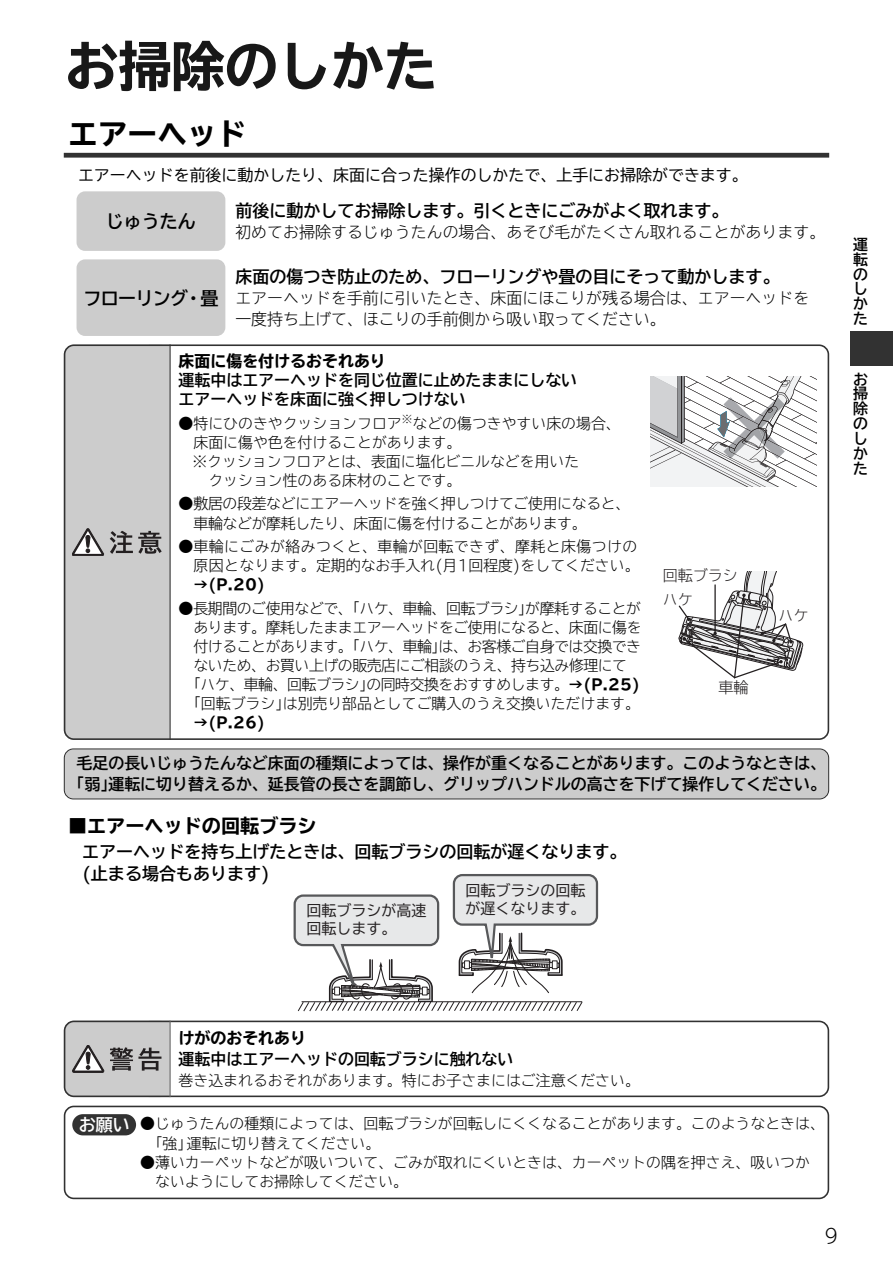
<style>
.page{position:relative;width:893px;height:1263px;background:#fff}
.page>*{position:absolute;margin:0;border:0;box-sizing:border-box;transform-origin:0 0}
.t1{font:700 expanded 53.1px "TBUD Go Std";color:#181818}
.t2{font:700 expanded 29.7px "TBUD Go Std";color:#000}
.t3{font:700 expanded 19.2px "TBUD Go Std";color:#000}
.t4{font:300 19.2px "TBUD Go Std Super";color:#000}
.t5{font:700 18px "TBUD Go Std";letter-spacing:-.04em;color:#000}
.t6{font:700 16.95px/21.3px "TBUD Go Std";color:#000}
.t7{font:700 16.95px "TBUD Go Std";color:#fff}
.t8{font:700 15.9px/21.3px "TBUD Go Std";color:#000}
.t9{font:300 15.9px/21.3px "TBUD Go Std Super";color:#000}
.t10{font:15.9px "TBUD Go Std";color:#000}
.t11{font:700 expanded 15.9px "TBUD Go Std";color:#000}
.t12{font:15px/18px "TBUD Go Std Regular 90 pv RKSJ H";color:#231f20}
.t13{font:15px "TBUD Go Std Super Light 90 pv RKSJ H";color:#231f20}
.t14{font:300 14.85px/19.2px "TBUD Go Std Super";color:#000}
.t15{font:300 14.85px/19.2px "TBUD Go Std Super";letter-spacing:-.03em;color:#000}
.t16{font:300 14.85px/19.2px "TBUD Go Std Super";letter-spacing:.03em;color:#000;text-align:right}
.t17{font:300 14.85px/19.2px "TBUD Go Std Super";letter-spacing:-.02em;color:#000}
.t18{font:700 expanded 14.85px "TBUD Go Std";color:#000}
.t19{font:700 14.85px/14.9px "TBUD Go Std";color:#000;text-align:justify}
.s1{font-family:"TBUD Go Std";font-weight:700;font-stretch:expanded}
</style>
<div class="page">
<div style="left:850px;top:332px;width:43px;height:34px;background:#323232"></div>
<div style="left:77px;top:191px;width:148px;height:60px;background:#ccc;border-radius:9px"></div>
<div style="left:77px;top:259px;width:148px;height:77px;background:#ccc;border-radius:9px"></div>
<svg style="left:64px;top:1020px;width:765px;height:77px"></svg>
<svg style="left:72px;top:1045px;width:32px;height:27px"></svg>
<svg style="left:110px;top:1020px;width:60px;height:77px;background:#b2b1b1"></svg>
<hr style="left:170px;top:1020px;width:1px;height:77px;background:#656565">
<div style="left:64px;top:153px;width:765px;height:5px;background:#323232"></div>
<svg style="left:294px;top:874px;width:304px;height:137px"></svg>
<div style="left:464px;top:960px;width:6px;height:9px;border:1px solid #231f20"></div>
<div style="left:552px;top:960px;width:5px;height:9px;border:1px solid #231f20"></div>
<svg style="left:64px;top:1106px;width:765px;height:93px"></svg>
<div style="left:72px;top:1114px;width:64px;height:21px;background:#323232;border-radius:11px"></div>
<svg style="left:64px;top:344px;width:765px;height:396px"></svg>
<svg style="left:72px;top:528px;width:32px;height:28px"></svg>
<div style="left:110px;top:344px;width:60px;height:396px;background:#ccc"></div>
<hr style="left:170px;top:344px;width:1px;height:396px;background:#323232">
<svg style="left:678px;top:571px;width:125px;height:108px"></svg>
<div style="left:64px;top:748px;width:765px;height:51px;background:#ccc"></div>
<svg style="left:651px;top:377px;width:165px;height:109px"></svg>
<h1 class="t1" style="left:65px;top:37px;width:374px">お掃除のしかた</h1>
<h2 class="t2" style="left:68px;top:118px;width:180px">エアーヘッド</h2>
<p class="t10" style="left:78px;top:162px;width:671px">エアーヘッドを前後に動かしたり、床面に合った操作のしかたで、上手にお掃除ができます。</p>
<p class="t5" style="left:106px;top:206px;width:91px">じゅうたん</p>
<p class="t5" style="left:84px;top:283px;width:136px">フローリング・畳</p>
<p class="t6" style="left:235px;top:200px;width:495px">前後に動かしてお掃除します。引くときにごみがよく取れます。</p>
<p class="t9" style="left:235px;top:221px;width:591px">初めてお掃除するじゅうたんの場合、あそび毛がたくさん取れることがあります。</p>
<p class="t6" style="left:235px;top:266px;width:546px">床面の傷つき防止のため、フローリングや畳の目にそって動かします。</p>
<p class="t9" style="left:235px;top:287px;width:576px">エアーヘッドを手前に引いたとき、床面にほこりが残る場合は、エアーヘッドを一度持ち上げて、ほこりの手前側から吸い取ってください。</p>
<p class="t11" style="left:179px;top:352px;width:209px">床面に傷を付けるおそれあり</p>
<p class="t8" style="left:179px;top:371px;width:400px;line-height:19.2px">運転中はエアーヘッドを同じ位置に止めたままにしないエアーヘッドを床面に強く押しつけない</p>
<p class="t14" style="left:179px;top:413px;width:444px">●特にひのきやクッションフロア<sup>※</sup>などの傷つきやすい床の場合、</p>
<p class="t14" style="left:193px;top:432px;width:269px">床面に傷や色を付けることがあります。</p>
<p class="t14" style="left:192px;top:451px;width:388px">※クッションフロアとは、表面に塩化ビニルなどを用いた</p>
<p class="t14" style="left:208px;top:470px;width:254px">クッション性のある床材のことです。</p>
<p class="t17" style="left:193px;top:494px;width:438px;text-indent:-15px">●敷居の段差などにエアーヘッドを強く押しつけてご使用になると、車輪などが摩耗したり、床面に傷を付けることがあります。</p>
<p class="t16" style="left:179px;top:536px;width:462px">●車輪にごみが絡みつくと、車輪が回転できず、摩耗と床傷つけの原因となります。定期的なお手入れ(月1回程度)をしてください。</p>
<p class="t18" style="left:193px;top:576px;width:73px">→(P.20)</p>
<p class="t15" style="left:193px;top:598px;width:450px;text-indent:-15px">●長期間のご使用などで、｢ハケ、車輪、回転ブラシ｣が摩耗することがあります。摩耗したままエアーヘッドをご使用になると、床面に傷を付けることがあります。｢ハケ、車輪｣は、お客様ご自身では交換できないため、お買い上げの販売店にご相談のうえ、持ち込み修理にて<br>｢ハケ、車輪、回転ブラシ｣の同時交換をおすすめします。<span class="s1">→(P.25)</span>｢回転ブラシ｣は別売り部品としてご購入のうえ交換いただけます。</p>
<p class="t18" style="left:193px;top:715px;width:73px">→(P.26)</p>
<p class="t13" style="left:663px;top:563px;width:76px">回転ブラシ</p>
<p class="t13" style="left:663px;top:587px;width:31px">ハケ</p>
<p class="t13" style="left:718px;top:675px;width:31px">車輪</p>
<p class="t13" style="left:778px;top:603px;width:31px">ハケ</p>
<p class="t8" style="left:77px;top:752px;width:751px">毛足の長いじゅうたんなど床面の種類によっては、操作が重くなることがあります。このようなときは、｢弱｣運転に切り替えるか、延長管の長さを調節し、グリップハンドルの高さを下げて操作してください。</p>
<p class="t3" style="left:68px;top:815px;width:250px">■エアーヘッドの回転ブラシ</p>
<p class="t6" style="left:82px;top:842px;width:546px">エアーヘッドを持ち上げたときは、回転ブラシの回転が遅くなります。(止まる場合もあります)</p>
<p class="t12" style="left:465px;top:881px;width:121px">回転ブラシの回転が遅くなります。</p>
<p class="t12" style="left:306px;top:901px;width:121px">回転ブラシが高速回転します。</p>
<p class="t19" style="left:853px;top:237px;width:16px">運転のしかた</p>
<p class="t19" style="left:853px;top:372px;width:16px">お掃除のしかた</p>
<p class="t7" style="left:79px;top:1111px;width:53px">お願い</p>
<p class="t11" style="left:179px;top:1029px;width:129px">けがのおそれあり</p>
<p class="t8" style="left:179px;top:1048px;width:336px">運転中はエアーヘッドの回転ブラシに触れない</p>
<p class="t14" style="left:179px;top:1071px;width:463px">巻き込まれるおそれがあります。特にお子さまにはご注意ください。</p>
<p class="t14" style="left:148px;top:1114px;width:679px;text-indent:-7px">●じゅうたんの種類によっては、回転ブラシが回転しにくくなることがあります。このようなときは、「強」運転に切り替えてください。</p>
<p class="t14" style="left:155px;top:1152px;width:656px;text-indent:-15px">●薄いカーペットなどが吸いついて、ごみが取れにくいときは、カーペットの隅を押さえ、吸いつかないようにしてお掃除してください。</p>
<p class="t4" style="left:824px;top:1219px;width:16px">9</p>
</div>
